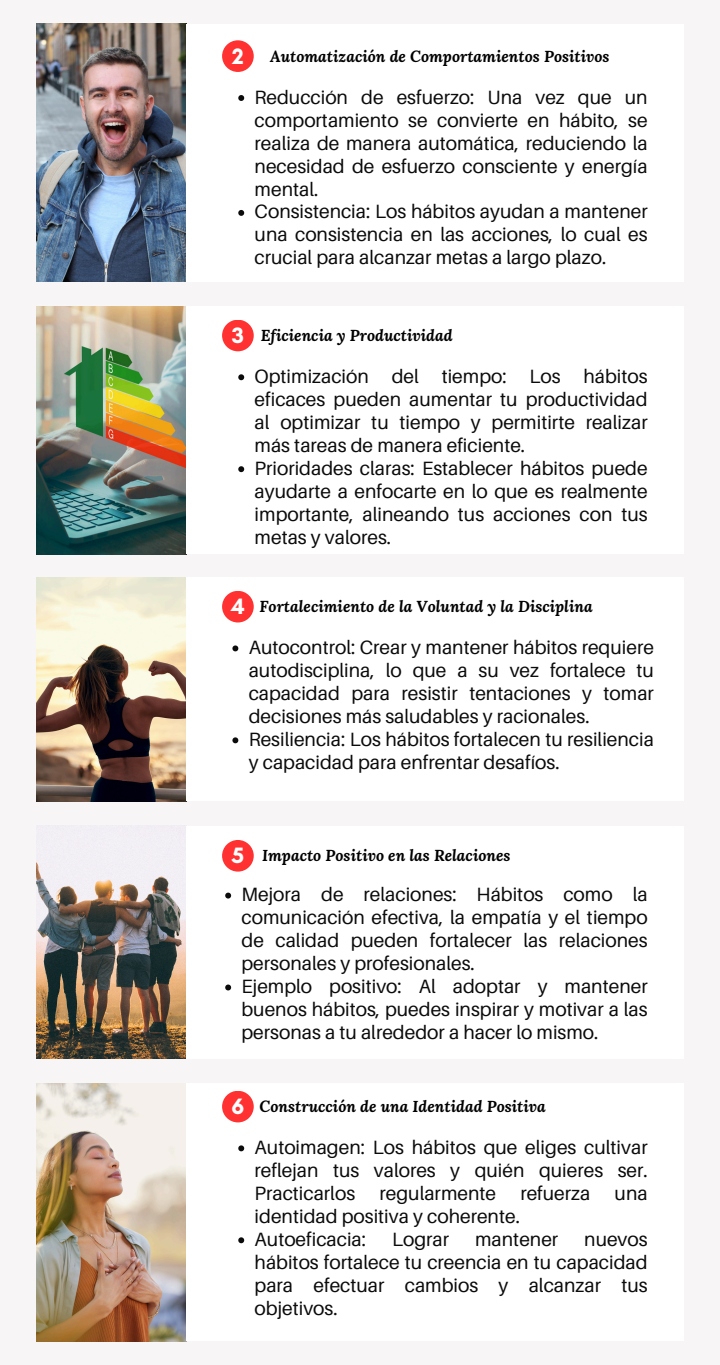
<style>
.page{position:relative;width:720px;height:1365px;background:#fff}
.page>*{position:absolute;margin:0;border:0;box-sizing:border-box;transform-origin:0 0}
.t1{font:700 22.66px "Glacial Indifference";color:#fff}
.t2{font:19.25px/22.9px "Aileron";color:#0a0b0a;text-align:justify}
.t3{font:italic 700 15.75px "Lora";color:#000}
</style>
<div class="page">
<div style="left:0;top:0;width:719px;height:1364px;background:#f7f5f5"></div>
<img style="left:37px;top:825px;width:149px;height:233px">
<div style="left:186px;top:825px;width:497px;height:233px;background:#fff"></div>
<div style="left:222px;top:840px;width:31px;height:31px;background:#ff3131;border-radius:50%"></div>
<img style="left:37px;top:1083px;width:149px;height:258px">
<div style="left:186px;top:1083px;width:497px;height:257px;background:#fff"></div>
<div style="left:222px;top:1090px;width:31px;height:32px;background:#ff3131;border-radius:50%"></div>
<img style="left:37px;top:577px;width:149px;height:224px">
<div style="left:186px;top:577px;width:497px;height:223px;background:#fff"></div>
<div style="left:222px;top:591px;width:31px;height:31px;background:#ff3131;border-radius:50%"></div>
<img style="left:37px;top:306px;width:149px;height:248px">
<div style="left:186px;top:306px;width:497px;height:248px;background:#fff"></div>
<div style="left:222px;top:320px;width:31px;height:31px;background:#ff3131;border-radius:50%"></div>
<img style="left:37px;top:24px;width:149px;height:258px">
<div style="left:186px;top:24px;width:497px;height:257px;background:#fff"></div>
<div style="left:222px;top:40px;width:31px;height:32px;background:#ff3131;border-radius:50%"></div>
<svg style="left:225px;top:892px;width:6px;height:6px"></svg>
<svg style="left:225px;top:984px;width:6px;height:6px"></svg>
<svg style="left:238px;top:1145px;width:6px;height:6px"></svg>
<svg style="left:238px;top:1237px;width:6px;height:6px"></svg>
<svg style="left:232px;top:645px;width:6px;height:6px"></svg>
<svg style="left:232px;top:737px;width:6px;height:6px"></svg>
<svg style="left:238px;top:374px;width:6px;height:6px"></svg>
<svg style="left:238px;top:466px;width:6px;height:6px"></svg>
<svg style="left:238px;top:95px;width:6px;height:6px"></svg>
<svg style="left:238px;top:210px;width:6px;height:6px"></svg>
<p class="t1" style="left:232px;top:42px;width:13px">2</p>
<p class="t3" style="left:270px;top:46px;width:341px">Automatización de Comportamientos Positivos</p>
<p class="t2" style="left:254px;top:85px;width:394px">Reducción de esfuerzo: Una vez que un comportamiento se convierte en hábito, se realiza de manera automática, reduciendo la necesidad de esfuerzo consciente y energía mental.</p>
<p class="t2" style="left:254px;top:200px;width:394px">Consistencia: Los hábitos ayudan a mantener una consistencia en las acciones, lo cual es crucial para alcanzar metas a largo plazo.</p>
<p class="t1" style="left:232px;top:321px;width:14px">3</p>
<p class="t3" style="left:260px;top:325px;width:193px">Eficiencia y Productividad</p>
<p class="t2" style="left:254px;top:364px;width:394px">Optimización del tiempo: Los hábitos eficaces pueden aumentar tu productividad al optimizar tu tiempo y permitirte realizar más tareas de manera eficiente.</p>
<p class="t2" style="left:254px;top:456px;width:394px">Prioridades claras: Establecer hábitos puede ayudarte a enfocarte en lo que es realmente importante, alineando tus acciones con tus metas y valores.</p>
<p class="t1" style="left:231px;top:592px;width:15px">4</p>
<p class="t3" style="left:259px;top:596px;width:334px">Fortalecimiento de la Voluntad y la Disciplina</p>
<p class="t2" style="left:249px;top:635px;width:406px">Autocontrol: Crear y mantener hábitos requiere autodisciplina, lo que a su vez fortalece tu capacidad para resistir tentaciones y tomar decisiones más saludables y racionales.</p>
<p class="t2" style="left:249px;top:727px;width:406px">Resiliencia: Los hábitos fortalecen tu resiliencia y capacidad para enfrentar desafíos.</p>
<p class="t1" style="left:231px;top:841px;width:14px">5</p>
<p class="t3" style="left:262px;top:845px;width:250px">Impacto Positivo en las Relaciones</p>
<p class="t2" style="left:241px;top:882px;width:407px">Mejora de relaciones: Hábitos como la comunicación efectiva, la empatía y el tiempo de calidad pueden fortalecer las relaciones personales y profesionales.</p>
<p class="t2" style="left:241px;top:974px;width:407px">Ejemplo positivo: Al adoptar y mantener buenos hábitos, puedes inspirar y motivar a las personas a tu alrededor a hacer lo mismo.</p>
<p class="t1" style="left:231px;top:1092px;width:14px">6</p>
<p class="t3" style="left:259px;top:1095px;width:287px">Construcción de una Identidad Positiva</p>
<p class="t2" style="left:254px;top:1135px;width:394px">Autoimagen: Los hábitos que eliges cultivar reflejan tus valores y quién quieres ser.<br>Practicarlos</p>
<p class="t2" style="left:379px;top:1181px;width:118px">regularmente</p>
<p class="t2" style="left:520px;top:1181px;width:71px">refuerza</p>
<p class="t2" style="left:614px;top:1181px;width:35px">una</p>
<p class="t2" style="left:254px;top:1204px;width:267px">identidad positiva y coherente.</p>
<p class="t2" style="left:254px;top:1227px;width:113px">Autoeficacia:</p>
<p class="t2" style="left:392px;top:1227px;width:59px">Lograr</p>
<p class="t2" style="left:475px;top:1227px;width:85px">mantener</p>
<p class="t2" style="left:254px;top:1227px;width:394px;text-indent:329px">nuevos hábitos fortalece tu creencia en tu capacidad para efectuar cambios y alcanzar tus objetivos.</p>
</div>
